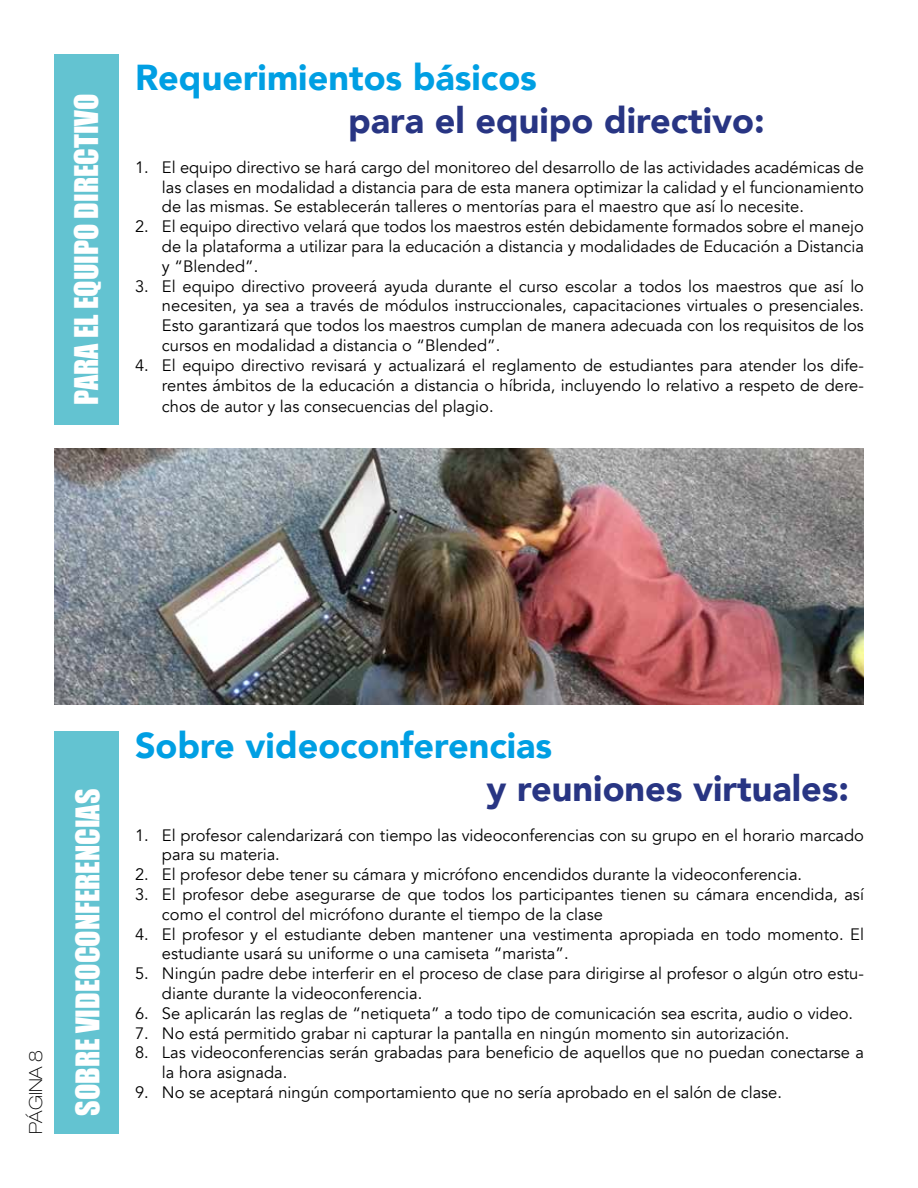
<style>
.page{position:relative;width:918px;height:1188px;background:#fff}
.page>*{position:absolute;margin:0;border:0;box-sizing:border-box;transform-origin:0 0}
.t1{font:900 36px "Avenir";color:#009fe3}
.t2{font:900 36px "Avenir";color:#283583}
.t3{font:30px "Impact";color:#fff}
.t4{font:100 expanded 18px "Helvetica Neue LT Pro";color:#000}
.t5{font:16.5px/19.8px "Avenir";color:#000}
</style>
<div class="page">
<div style="left:54px;top:54px;width:65px;height:370px;background:#63c3d1"></div>
<div style="left:54px;top:731px;width:65px;height:403px;background:#63c3d1"></div>
<img style="left:54px;top:448px;width:810px;height:256px">
<h2 class="t3" style="left:63px;top:405px;width:313px;rotate:-90deg">PARA EL EQUIPO DIRECTIVO</h2>
<h1 class="t1" style="left:135px;top:47px;width:403px">Requerimientos básicos</h1>
<h1 class="t2" style="left:348px;top:90px;width:418px">para el equipo directivo:</h1>
<p class="t5" style="left:162px;top:158px;width:704px;text-align:justify;text-indent:-27px">1. El equipo directivo se hará cargo del monitoreo del desarrollo de las actividades académicas de las clases en modalidad a distancia para de esta manera optimizar la calidad y el funcionamiento de las mismas. Se establecerán talleres o mentorías para el maestro que así lo necesite.</p>
<p class="t5" style="left:162px;top:217px;width:704px;text-align:justify;text-indent:-27px">2. El equipo directivo velará que todos los maestros estén debidamente formados sobre el manejo de la plataforma a utilizar para la educación a distancia y modalidades de Educación a Distancia y “Blended”.</p>
<p class="t5" style="left:162px;top:276px;width:704px;text-align:justify;text-indent:-27px">3. El equipo directivo proveerá ayuda durante el curso escolar a todos los maestros que así lo necesiten, ya sea a través de módulos instruccionales, capacitaciones virtuales o presenciales.<br>Esto garantizará que todos los maestros cumplan de manera adecuada con los requisitos de los cursos en modalidad a distancia o “Blended”.</p>
<p class="t5" style="left:135px;top:356px;width:730px;text-align:right">4. El equipo directivo revisará y actualizará el reglamento de estudiantes para atender los dife&shy;rentes ámbitos de la educación a distancia o híbrida, incluyendo lo relativo a respeto de dere-</p>
<p class="t5" style="left:162px;top:397px;width:333px">chos de autor y las consecuencias del plagio.</p>
<p class="t4" style="left:25px;top:1134px;width:85px;rotate:-90deg">PÁGINA 8</p>
<h2 class="t3" style="left:64px;top:1116px;width:328px;rotate:-90deg">SOBRE VIDEOCONFERENCIAS</h2>
<h1 class="t1" style="left:135px;top:714px;width:419px">Sobre videoconferencias</h1>
<h1 class="t2" style="left:487px;top:758px;width:364px">y reuniones virtuales:</h1>
<p class="t5" style="left:162px;top:825px;width:704px;text-indent:-27px">1. El profesor calendarizará con tiempo las videoconferencias con su grupo en el horario marcado para su materia.</p>
<p class="t5" style="left:135px;top:865px;width:669px">2. El profesor debe tener su cámara y micrófono encendidos durante la videoconferencia.</p>
<p class="t5" style="left:162px;top:885px;width:703px;text-indent:-27px">3. El profesor debe asegurarse de que todos los participantes tienen su cámara encendida, así como el control del micrófono durante el tiempo de la clase</p>
<p class="t5" style="left:162px;top:924px;width:703px;text-indent:-27px">4. El profesor y el estudiante deben mantener una vestimenta apropiada en todo momento. El estudiante usará su uniforme o una camiseta “marista”.</p>
<p class="t5" style="left:162px;top:964px;width:703px;text-indent:-27px">5. Ningún padre debe interferir en el proceso de clase para dirigirse al profesor o algún otro estu&shy;diante durante la videoconferencia.</p>
<p class="t5" style="left:135px;top:1004px;width:720px">6. Se aplicarán las reglas de “netiqueta” a todo tipo de comunicación sea escrita, audio o video.</p>
<p class="t5" style="left:135px;top:1023px;width:656px">7. No está permitido grabar ni capturar la pantalla en ningún momento sin autorización.</p>
<p class="t5" style="left:162px;top:1043px;width:704px;text-indent:-27px">8. Las videoconferencias serán grabadas para beneficio de aquellos que no puedan conectarse a la hora asignada.</p>
<p class="t5" style="left:135px;top:1083px;width:649px">9. No se aceptará ningún comportamiento que no sería aprobado en el salón de clase.</p>
</div>
